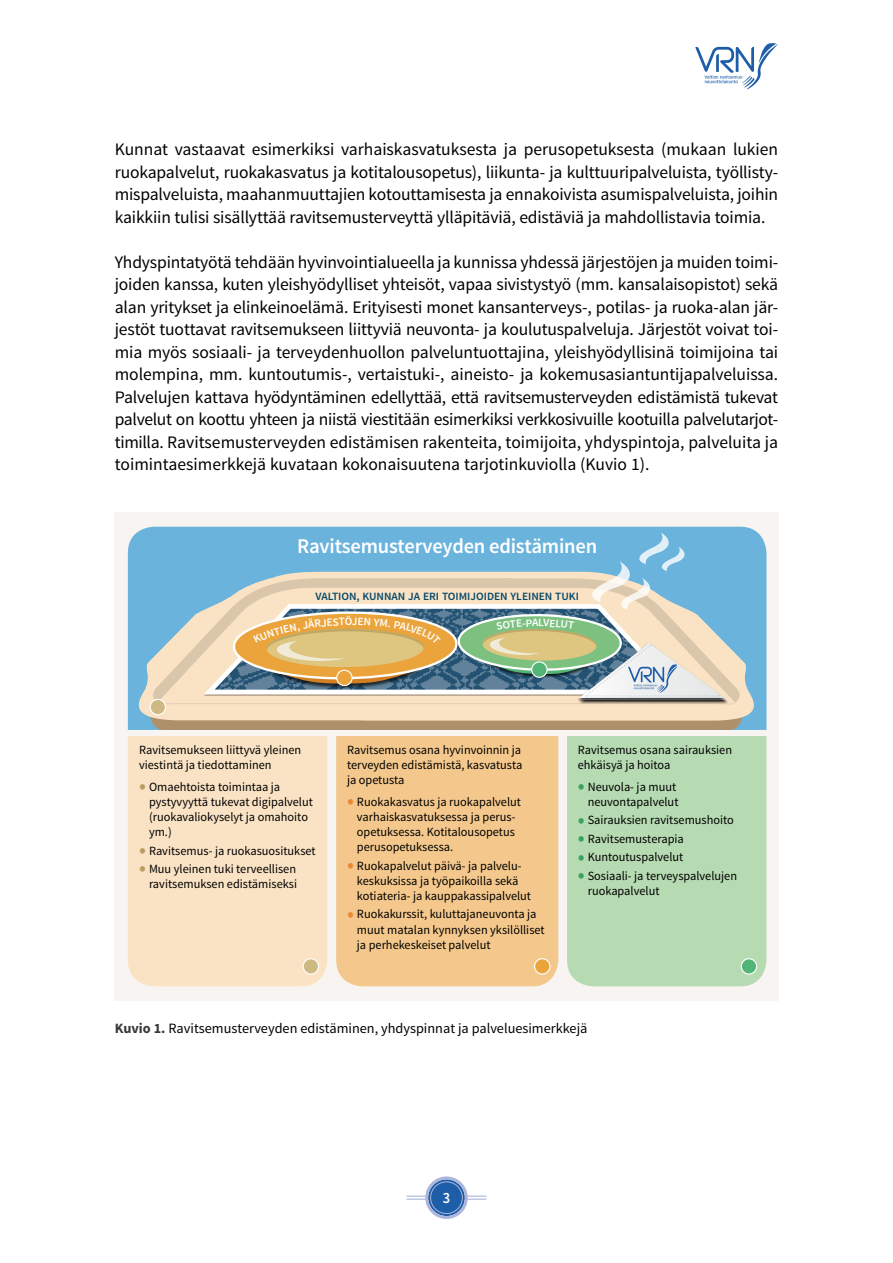
<style>
.page{position:relative;width:893px;height:1263px;background:#fff}
.page>*{position:absolute;margin:0;border:0;box-sizing:border-box;transform-origin:0 0}
.t1{font:600 21px "Source Sans Pro";letter-spacing:-.01em;color:#fff}
.Leipis{font:17.55px/22.5px "Source Sans Pro";letter-spacing:-.01em;color:#000;text-align:justify}
.t2{font:600 15.75px "Source Sans Pro";color:#fff;scale:.92 1}
.Kuvateksti{font:14.25px "Source Sans Pro";color:#000}
.t3{font:12.6px/15.1px "Source Sans Pro";color:#000}
.t4{font:600 11.1px "Source Sans Pro";color:#05486b}
.t5{font:600 11.1px "Source Sans Pro";color:#fff}
.s1{font-size:23.25px;color:#bb9b63}
.s2{font-size:23.25px;color:#e98838}
.s3{font-size:23.25px;color:#35a264}
.s4{font-weight:700;color:#383937}
</style>
<div class="page">
<hr style="left:406px;top:1195px;width:80px;height:2px;background:#acb5da">
<hr style="left:406px;top:1198px;width:80px;height:2px;background:#acb5da">
<svg style="left:428px;top:1179px;width:37px;height:37px"></svg>
<div style="left:425px;top:1176px;width:43px;height:43px;border:3px solid #acb5da;border-radius:50%"></div>
<div style="left:430px;top:1181px;width:33px;height:33px;border:1px solid #acb5da;border-radius:50%"></div>
<svg style="left:695px;top:43px;width:83px;height:46px"></svg>
<div style="left:115px;top:513px;width:663px;height:487px;background:#f7f4f1"></div>
<div style="left:336px;top:736px;width:222px;height:250px;background:#f4c88c"></div>
<div style="left:128px;top:736px;width:199px;height:250px;background:#fae3c4"></div>
<div style="left:567px;top:736px;width:199px;height:250px;background:#b6dab2"></div>
<div style="left:128px;top:527px;width:638px;height:203px;background:#69b3dc"></div>
<div style="left:150px;top:721px;width:592px;height:9px;background:#ae916b"></div>
<svg style="left:133px;top:572px;width:627px;height:149px;background:#c5d0ca"></svg>
<div style="left:303px;top:959px;width:15px;height:15px;background:#cfb982;border-radius:50%"></div>
<div style="left:303px;top:958px;width:16px;height:17px;border:1px solid #fff;border-radius:50%"></div>
<div style="left:150px;top:699px;width:15px;height:16px;background:#cfb982;border-radius:50%"></div>
<div style="left:150px;top:699px;width:16px;height:16px;border:1px solid #fff;border-radius:50%"></div>
<div style="left:535px;top:959px;width:15px;height:15px;background:#eba43b;border-radius:50%"></div>
<div style="left:534px;top:958px;width:16px;height:17px;border:1px solid #fff;border-radius:50%"></div>
<div style="left:741px;top:959px;width:16px;height:15px;background:#52b576;border-radius:50%"></div>
<div style="left:741px;top:958px;width:16px;height:17px;border:1px solid #fff;border-radius:50%"></div>
<svg style="left:157px;top:532px;width:578px;height:173px;background:#adbeb7"></svg>
<p class="Leipis" style="left:115px;top:138px;width:665px">Kunnat vastaavat esimerkiksi varhaiskasvatuksesta ja perusopetuksesta (mukaan lukien ruokapalvelut, ruokakasvatus ja kotitalousopetus), liikunta- ja kulttuuripalveluista, työllisty&shy;mispalveluista, maahanmuuttajien kotouttamisesta ja ennakoivista asumispalveluista, joihin kaikkiin tulisi sisällyttää ravitsemusterveyttä ylläpitäviä, edistäviä ja mahdollistavia toimia.</p>
<p class="Leipis" style="left:115px;top:251px;width:665px">Yhdyspintatyötä tehdään hyvinvointialueella ja kunnissa yhdessä järjestöjen ja muiden toimi&shy;joiden kanssa, kuten yleishyödylliset yhteisöt, vapaa sivistystyö (mm. kansalaisopistot) sekä alan yritykset ja elinkeinoelämä. Erityisesti monet kansanterveys-, potilas- ja ruoka-alan jär&shy;jestöt tuottavat ravitsemukseen liittyviä neuvonta- ja koulutuspalveluja. Järjestöt voivat toi&shy;mia myös sosiaali- ja terveydenhuollon palveluntuottajina, yleishyödyllisinä toimijoina tai molempina, mm. kuntoutumis-, vertaistuki-, aineisto- ja kokemusasiantuntijapalveluissa.<br>Palvelujen kattava hyödyntäminen edellyttää, että ravitsemusterveyden edistämistä tukevat palvelut on koottu yhteen ja niistä viestitään esimerkiksi verkkosivuille kootuilla palvelutarjot&shy;timilla. Ravitsemusterveyden edistämisen rakenteita, toimijoita, yhdyspintoja, palveluita ja toimintaesimerkkejä kuvataan kokonaisuutena tarjotinkuviolla (Kuvio 1).</p>
<p class="t1" style="left:297px;top:533px;width:302px">Ravitsemusterveyden edistäminen</p>
<p class="t4" style="left:315px;top:589px;width:265px">VALTION, KUNNAN JA ERI TOIMIJOIDEN YLEINEN TUKI</p>
<p class="t5" style="left:532px;top:616px;width:8px">A</p>
<p class="t3" style="left:139px;top:742px;width:164px">Ravitsemukseen liittyvä yleinen viestintä ja tiedottaminen</p>
<p class="t3" style="left:149px;top:779px;width:165px;text-indent:-10px"><span class="s1">•</span> Omaehtoista toimintaa ja pystyvyyttä tukevat digipalvelut (ruokavaliokyselyt ja omahoito ym.)</p>
<p class="t3" style="left:139px;top:843px;width:178px"><span class="s1">•</span> Ravitsemus- ja ruokasuositukset</p>
<p class="t3" style="left:139px;top:861px;width:159px;text-align:right"><span class="s1">•</span> Muu yleinen tuki terveellisen ravitsemuksen edistämiseksi</p>
<p class="t3" style="left:347px;top:742px;width:177px;text-align:justify">Ravitsemus osana hyvinvoinnin ja terveyden edistämistä, kasvatusta ja opetusta</p>
<p class="t3" style="left:357px;top:794px;width:166px;text-indent:-10px"><span class="s2">•</span> Ruokakasvatus ja ruokapalvelut varhaiskasvatuksessa ja perus&shy;opetuksessa. Kotitalousopetus perusopetuksessa.</p>
<p class="t3" style="left:357px;top:858px;width:176px;text-indent:-10px"><span class="s2">•</span> Ruokapalvelut päivä- ja palvelu&shy;keskuksissa ja työpaikoilla sekä kotiateria- ja kauppakassipalvelut</p>
<p class="t3" style="left:357px;top:907px;width:189px;text-indent:-10px"><span class="s2">•</span> Ruokakurssit, kuluttajaneuvonta ja muut matalan kynnyksen yksilölliset ja perhekeskeiset palvelut</p>
<p class="t3" style="left:578px;top:742px;width:156px">Ravitsemus osana sairauksien ehkäisyä ja hoitoa</p>
<p class="t3" style="left:578px;top:779px;width:102px;text-align:right"><span class="s3">•</span> Neuvola- ja muut neuvontapalvelut</p>
<p class="t3" style="left:578px;top:813px;width:157px"><span class="s3">•</span> Sairauksien ravitsemushoito</p>
<p class="t3" style="left:578px;top:831px;width:108px"><span class="s3">•</span> Ravitsemusterapia</p>
<p class="t3" style="left:578px;top:850px;width:107px"><span class="s3">•</span> Kuntoutuspalvelut</p>
<p class="t3" style="left:588px;top:868px;width:151px;text-indent:-10px"><span class="s3">•</span> Sosiaali- ja terveyspalvelujen ruokapalvelut</p>
<p class="Kuvateksti" style="left:115px;top:1019px;width:474px"><span class="s4">Kuvio 1.</span> Ravitsemusterveyden edistäminen, yhdyspinnat ja palveluesimerkkejä</p>
<p class="t2" style="left:443px;top:1188px;width:10px">3</p>
</div>
